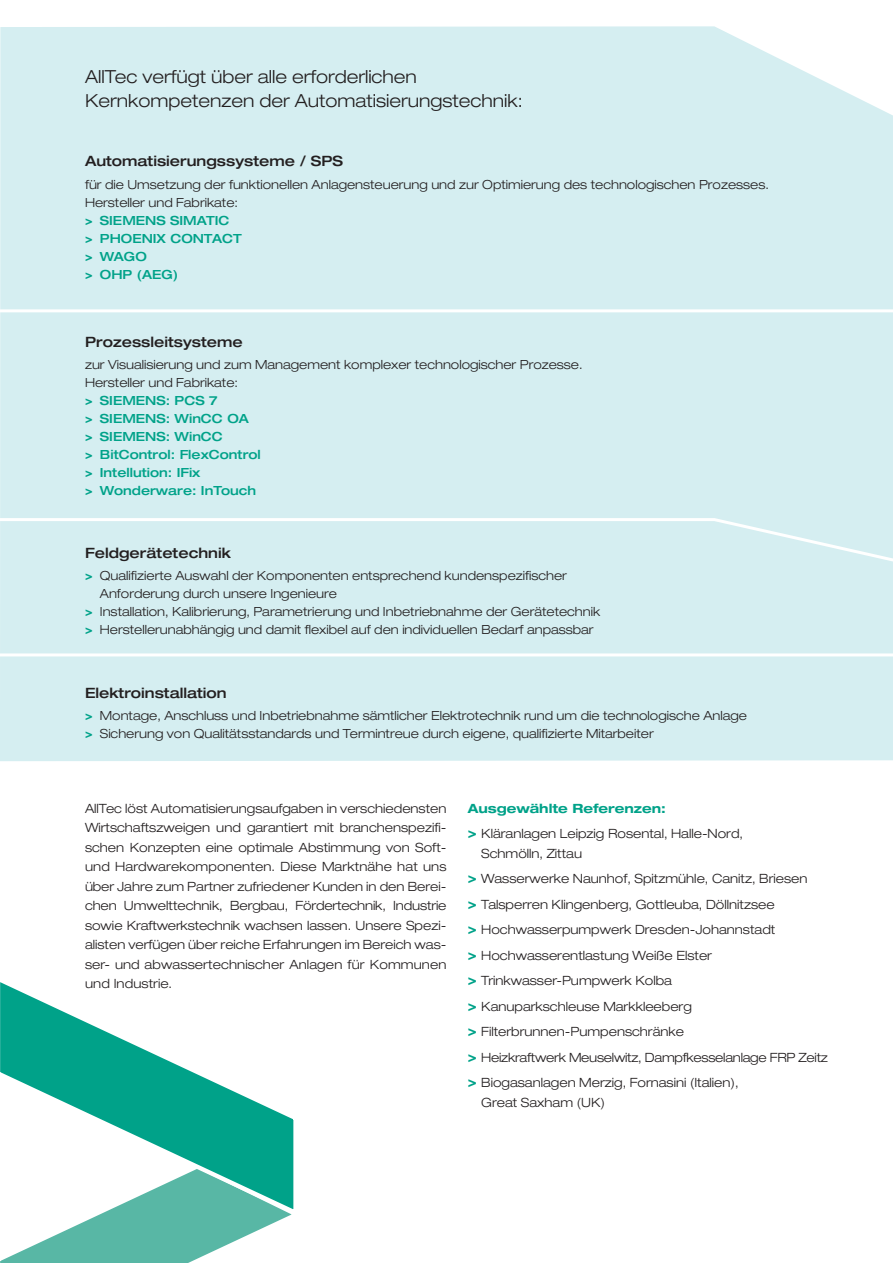
<style>
.page{position:relative;width:893px;height:1263px;background:#fff}
.page>*{position:absolute;margin:0;border:0;box-sizing:border-box;transform-origin:0 0}
.t1{font:300 expanded 18px/24px "Helvetica Neue";color:#231f20}
.t2{font:500 expanded 14.25px "Helvetica Neue";color:#231f20}
.t3{font:300 expanded 12.75px/25.5px "Helvetica Neue";color:#231f20}
.t4{font:300 expanded 12.6px/18px "Helvetica Neue";color:#231f20}
.t5{font:500 expanded 12.6px/18px "Helvetica Neue";color:#00a289}
.s1{font-weight:700;color:#00a289}
.s2{font-weight:500;color:#00a289}
.s3{font-weight:700}
.s4{font-weight:300;color:#231f20}
.s5{font-weight:700;font-size:15px;color:#00a289}
</style>
<div class="page">
<div style="left:0;top:26px;width:893px;height:735px;background:#d5eef1"></div>
<svg style="left:0;top:1219px;width:282px;height:44px"></svg>
<svg style="left:0;top:982px;width:294px;height:237px"></svg>
<hr style="left:0;top:309px;width:893px;height:3px;background:#fff">
<div style="left:0;top:517px;width:893px;height:49px;background:#d5eef1"></div>
<hr style="left:0;top:653px;width:893px;height:3px;background:#fff">
<h1 class="t1" style="left:85px;top:64px;width:439px">AllTec verfügt über alle erforderlichen<br>Kernkompetenzen der Automatisierungstechnik:</h1>
<p class="t2" style="left:85px;top:152px;width:260px">Automatisierungssysteme / SPS</p>
<p class="t4" style="left:85px;top:175px;width:685px">für die Umsetzung der funktionellen Anlagensteuerung und zur Optimierung des technologischen Prozesses.<br>Hersteller und Fabrikate:<br><span class="s1">&gt;</span> <span class="s2">SIEMENS SIMATIC<br></span><span class="s1">&gt;</span> <span class="s2">Phoeni</span></p>
<p class="t5" style="left:157px;top:229px;width:47px">x Contact</p>
<p class="t5" style="left:85px;top:247px;width:95px"><span class="s3">&gt;</span> WAGO<br><span class="s3">&gt;</span> OHP (AEG)</p>
<p class="t2" style="left:85px;top:333px;width:159px">Prozessleitsysteme</p>
<p class="t5" style="left:85px;top:355px;width:499px"><span class="s4">zur Visualisierung und zum Management komplexer technologischer Prozesse.<br>Hersteller und Fabrikate:<br></span><span class="s3">&gt;</span> SIEMENS: PCS 7<br><span class="s3">&gt;</span> SIEMENS: WinCC OA<br><span class="s3">&gt;</span> SIEMENS: WinCC<br><span class="s3">&gt;</span> BitControl: FlexControl<br><span class="s3">&gt;</span> Intellution: IFix<br><span class="s3">&gt;</span> Wonderware: InTouch</p>
<p class="t2" style="left:85px;top:544px;width:147px">Feldgerätetechnik</p>
<p class="t4" style="left:85px;top:566px;width:483px"><span class="s1">&gt;</span> Qualifizierte Auswahl der Komponenten entsprechend kundenspezifischer</p>
<p class="t4" style="left:100px;top:584px;width:239px">Anforderung durch unsere Ingenieure</p>
<p class="t4" style="left:85px;top:602px;width:517px"><span class="s1">&gt;</span> Installation, Kalibrierung, Parametrierung und Inbetriebnahme der Gerätetechnik</p>
<p class="t4" style="left:85px;top:620px;width:510px"><span class="s1">&gt;</span> Herstellerunabhängig und damit flexibel auf den individuellen Bedarf anpassbar</p>
<p class="t2" style="left:85px;top:684px;width:143px">Elektroinstallation</p>
<p class="t4" style="left:85px;top:706px;width:663px"><span class="s1">&gt;</span> Montage, Anschluss und Inbetriebnahme sämtlicher Elektrotechnik rund um die technologische Anlage <span class="s1">&gt;</span> Sicherung von Qualitätsstandards und Termintreue durch eigene, qualifizierte Mitarbeiter</p>
<p class="t3" style="left:85px;top:798px;width:363px;line-height:19.5px;text-align:justify">AllTec löst Automatisierungsaufgaben in verschiedensten Wirtschaftszweigen und garantiert mit branchenspezifi&shy;schen Konzepten eine optimale Abstimmung von Soft&shy;und Hardwarekomponenten. Diese Marktnähe hat uns über Jahre zum Partner zufriedener Kunden in den Berei&shy;chen Umwelttechnik, Bergbau, Fördertechnik, Industrie sowie Kraftwerkstechnik wachsen lassen. Unsere Spezi&shy;alisten verfügen über reiche Erfahrungen im Bereich was&shy;ser- und abwassertechnischer Anlagen für Kommunen und Industrie.</p>
<p class="t3" style="left:468px;top:795px;width:277px"><span class="s1">Ausgewählte Referenzen:<br></span><span class="s5">&gt;</span> Kläranlagen Leipzig Rosental, Halle-Nord,</p>
<p class="t3" style="left:468px;top:840px;width:362px;text-indent:14px">Schmölln, Zittau<br><span class="s5">&gt;</span> Wasserwerke Naunhof, Spitzmühle, Canitz, Briesen<br><span class="s5">&gt;</span> Talsperren Klingenberg, Gottleuba, Döllnitzsee<br><span class="s5">&gt;</span> Hochwasserpumpwerk Dresden-Johannstadt<br><span class="s5">&gt;</span> Hochwasserentlastung Weiße Elster<br><span class="s5">&gt;</span> Trinkwasser-Pumpwerk Kolba<br><span class="s5">&gt;</span> Kanuparkschleuse Markkleeberg<br><span class="s5">&gt;</span> Filterbrunnen-Pumpenschränke<br><span class="s5">&gt;</span> Heizkraftwerk Meuselwitz, Dampfkesselanlage FRP Zeitz <span class="s5">&gt;</span> Biogasanlagen Merzig, Fornasini (Italien),</p>
<p class="t3" style="left:481px;top:1089px;width:125px">Great Saxham (UK)</p>
</div>
